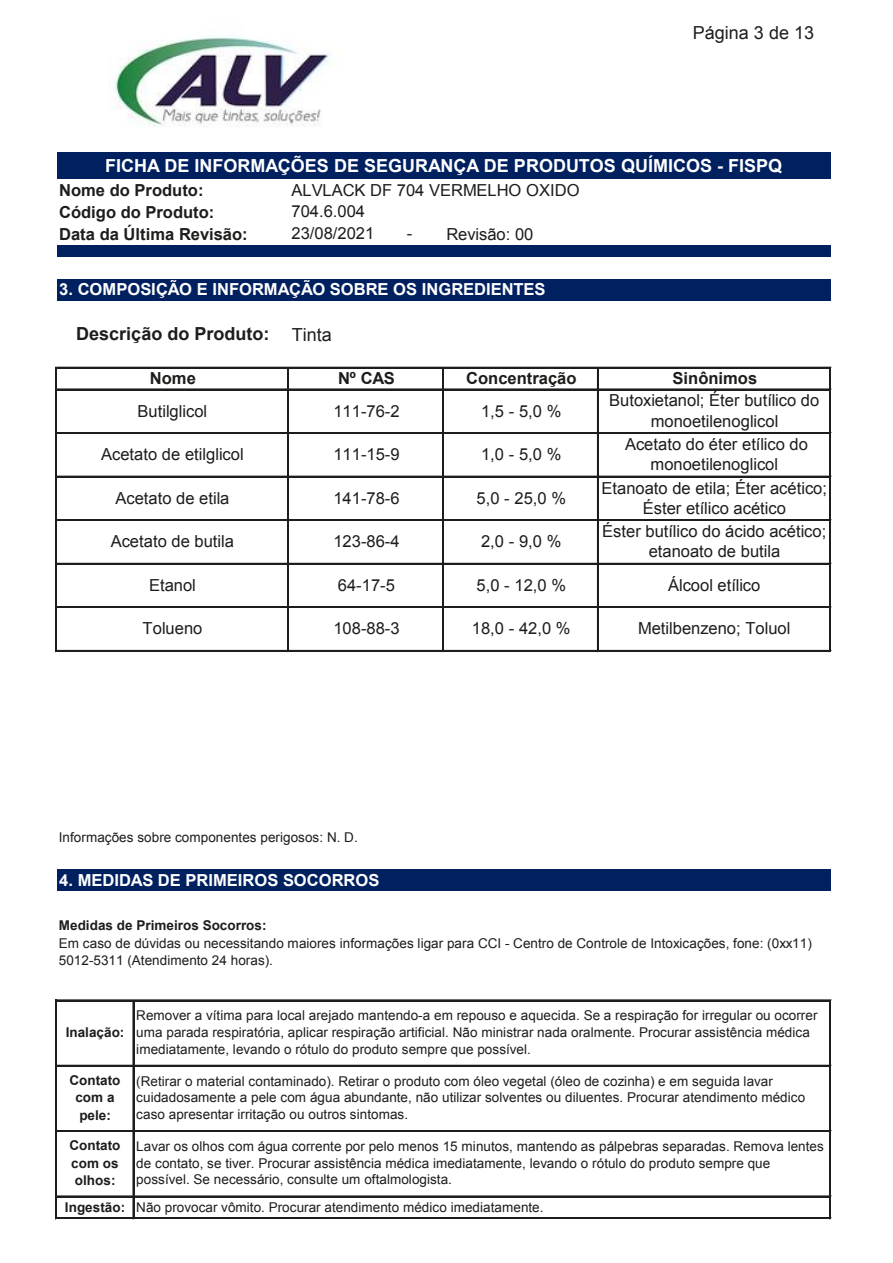
<style>
.page{position:relative;width:893px;height:1263px;background:#fff}
.page>*{position:absolute;margin:0;border:0;box-sizing:border-box;transform-origin:0 0}
.t1{font:700 18px "Arial";color:#fff}
.t2{font:700 18px "Arial";color:#1d1d1b}
.t3{font:18px "Arial";color:#1d1d1b}
.t4{font:16.5px/20.4px "Arial";color:#1d1d1b;text-align:center}
.t5{font:700 16.5px "Arial";color:#1d1d1b}
.t6{font:700 16.5px "Arial";letter-spacing:-.005em;color:#fff}
.t7{font:13.5px/16.6px "Arial";letter-spacing:.005em;color:#1d1d1b}
.t8{font:700 13.5px/17.5px "Arial";color:#1d1d1b}
</style>
<div class="page">
<div style="left:57px;top:153px;width:774px;height:27px;background:#002060"></div>
<div style="left:57px;top:245px;width:774px;height:12px;background:#002060"></div>
<div style="left:57px;top:279px;width:774px;height:23px;background:#002060"></div>
<div style="left:57px;top:301px;width:774px;height:568px;background:#fff"></div>
<div style="left:57px;top:869px;width:774px;height:23px;background:#002060"></div>
<div style="left:57px;top:891px;width:774px;height:349px;background:#fff"></div>
<hr style="left:55px;top:367px;width:2px;height:285px;background:#1d1d1b">
<hr style="left:829px;top:369px;width:1px;height:283px;background:#1d1d1b">
<hr style="left:830px;top:369px;width:1px;height:283px;background:#1d1d1b">
<hr style="left:55px;top:1000px;width:2px;height:219px;background:#1d1d1b">
<hr style="left:288px;top:369px;width:1px;height:283px;background:#1d1d1b">
<hr style="left:442px;top:369px;width:1px;height:283px;background:#1d1d1b">
<hr style="left:443px;top:369px;width:1px;height:283px;background:#1d1d1b">
<hr style="left:597px;top:369px;width:2px;height:283px;background:#1d1d1b">
<hr style="left:829px;top:1001px;width:1px;height:218px;background:#1d1d1b">
<hr style="left:830px;top:1001px;width:1px;height:218px;background:#1d1d1b">
<hr style="left:133px;top:1001px;width:1px;height:218px;background:#1d1d1b">
<hr style="left:57px;top:367px;width:774px;height:1px;background:#1d1d1b">
<hr style="left:57px;top:389px;width:774px;height:1px;background:#1d1d1b">
<hr style="left:57px;top:432px;width:774px;height:2px;background:#1d1d1b">
<hr style="left:57px;top:476px;width:774px;height:1px;background:#1d1d1b">
<hr style="left:57px;top:519px;width:774px;height:1px;background:#1d1d1b">
<hr style="left:57px;top:520px;width:774px;height:1px;background:#1d1d1b">
<hr style="left:57px;top:563px;width:774px;height:2px;background:#1d1d1b">
<hr style="left:57px;top:607px;width:774px;height:1px;background:#1d1d1b">
<hr style="left:57px;top:650px;width:774px;height:2px;background:#1d1d1b">
<hr style="left:57px;top:1000px;width:774px;height:1px;background:#1d1d1b">
<hr style="left:57px;top:1065px;width:774px;height:1px;background:#1d1d1b">
<hr style="left:57px;top:1130px;width:774px;height:2px;background:#1d1d1b">
<hr style="left:57px;top:1196px;width:774px;height:1px;background:#1d1d1b">
<hr style="left:57px;top:1217px;width:774px;height:1px;background:#1d1d1b">
<hr style="left:57px;top:1218px;width:774px;height:1px;background:#1d1d1b">
<img style="left:113px;top:36px;width:219px;height:91px">
<h1 class="t3" style="left:693px;top:20px;width:123px">Página 3 de 13</h1>
<h1 class="t1" style="left:105px;top:154px;width:679px">FICHA DE INFORMAÇÕES DE SEGURANÇA DE PRODUTOS QUÍMICOS - FISPQ</h1>
<p class="t5" style="left:59px;top:179px;width:146px">Nome do Produto:</p>
<p class="t4" style="left:291px;top:180px;width:290px">ALVLACK DF 704 VERMELHO OXIDO</p>
<p class="t5" style="left:59px;top:201px;width:157px">Código do Produto:</p>
<p class="t4" style="left:291px;top:202px;width:75px">704.6.004</p>
<p class="t5" style="left:59px;top:223px;width:190px">Data da Última Revisão:</p>
<p class="t4" style="left:291px;top:223px;width:84px">23/08/2021</p>
<p class="t4" style="left:407px;top:223px;width:7px">-</p>
<p class="t4" style="left:446px;top:224px;width:89px">Revisão: 00</p>
<p class="t6" style="left:59px;top:279px;width:488px">3. COMPOSIÇÃO E INFORMAÇÃO SOBRE OS INGREDIENTES</p>
<h1 class="t2" style="left:76px;top:322px;width:195px">Descrição do Produto:</h1>
<h1 class="t3" style="left:292px;top:322px;width:42px">Tinta</h1>
<p class="t5" style="left:150px;top:367px;width:47px">Nome</p>
<p class="t5" style="left:466px;top:367px;width:112px">Concentração</p>
<p class="t5" style="left:338px;top:367px;width:58px">Nº CAS</p>
<p class="t4" style="left:138px;top:401px;width:71px">Butilglicol</p>
<p class="t4" style="left:333px;top:401px;width:68px">111-76-2</p>
<p class="t4" style="left:481px;top:401px;width:82px">1,5 - 5,0 %</p>
<p class="t4" style="left:101px;top:444px;width:144px">Acetato de etilglicol</p>
<p class="t4" style="left:115px;top:488px;width:116px">Acetato de etila</p>
<p class="t4" style="left:333px;top:444px;width:68px">111-15-9</p>
<p class="t4" style="left:481px;top:444px;width:82px">1,0 - 5,0 %</p>
<p class="t4" style="left:333px;top:488px;width:68px">141-78-6</p>
<p class="t4" style="left:477px;top:488px;width:91px">5,0 - 25,0 %</p>
<p class="t4" style="left:111px;top:531px;width:125px">Acetato de butila</p>
<p class="t4" style="left:333px;top:531px;width:68px">123-86-4</p>
<p class="t4" style="left:481px;top:531px;width:82px">2,0 - 9,0 %</p>
<p class="t4" style="left:149px;top:575px;width:48px">Etanol</p>
<p class="t4" style="left:338px;top:575px;width:59px">64-17-5</p>
<p class="t4" style="left:477px;top:575px;width:91px">5,0 - 12,0 %</p>
<p class="t4" style="left:143px;top:619px;width:61px">Tolueno</p>
<p class="t4" style="left:333px;top:619px;width:68px">108-88-3</p>
<p class="t4" style="left:472px;top:619px;width:100px">18,0 - 42,0 %</p>
<p class="t5" style="left:673px;top:367px;width:86px">Sinônimos</p>
<p class="t4" style="left:609px;top:390px;width:212px">Butoxietanol; Éter butílico do monoetilenoglicol</p>
<p class="t4" style="left:625px;top:434px;width:184px">Acetato do éter etílico do monoetilenoglicol</p>
<p class="t4" style="left:601px;top:478px;width:227px">Etanoato de etila; Éter acético;<br>Éster etílico acético</p>
<p class="t4" style="left:602px;top:521px;width:226px">Éster butílico do ácido acético; etanoato de butila</p>
<p class="t4" style="left:668px;top:575px;width:94px">Álcool etílico</p>
<p class="t4" style="left:638px;top:619px;width:154px">Metilbenzeno; Toluol</p>
<p class="t7" style="left:59px;top:829px;width:300px">Informações sobre componentes perigosos: N. D.</p>
<p class="t6" style="left:59px;top:869px;width:322px">4. MEDIDAS DE PRIMEIROS SOCORROS</p>
<p class="t8" style="left:59px;top:917px;width:209px">Medidas de Primeiros Socorros:</p>
<p class="t7" style="left:59px;top:935px;width:755px">Em caso de dúvidas ou necessitando maiores informações ligar para CCI - Centro de Controle de Intoxicações, fone: (0xx11)<br>5012-5311 (Atendimento 24 horas).</p>
<p class="t8" style="left:66px;top:1024px;width:60px">Inalação:</p>
<p class="t8" style="left:69px;top:1072px;width:53px;text-align:center">Contato com a pele:</p>
<p class="t8" style="left:69px;top:1137px;width:53px">Contato com os olhos:</p>
<p class="t8" style="left:65px;top:1199px;width:62px">Ingestão:</p>
<p class="t7" style="left:136px;top:1007px;width:683px">Remover a vítima para local arejado mantendo-a em repouso e aquecida. Se a respiração for irregular ou ocorrer uma parada respiratória, aplicar respiração artificial. Não ministrar nada oralmente. Procurar assistência médica imediatamente, levando o rótulo do produto sempre que possível.</p>
<p class="t7" style="left:136px;top:1073px;width:670px">(Retirar o material contaminado). Retirar o produto com óleo vegetal (óleo de cozinha) e em seguida lavar cuidadosamente a pele com água abundante, não utilizar solventes ou diluentes. Procurar atendimento médico caso apresentar irritação ou outros sintomas.</p>
<p class="t7" style="left:136px;top:1138px;width:689px">Lavar os olhos com água corrente por pelo menos 15 minutos, mantendo as pálpebras separadas. Remova lentes de contato, se tiver. Procurar assistência médica imediatamente, levando o rótulo do produto sempre que possível. Se necessário, consulte um oftalmologista.</p>
<p class="t7" style="left:136px;top:1198px;width:409px">Não provocar vômito. Procurar atendimento médico imediatamente.</p>
</div>
